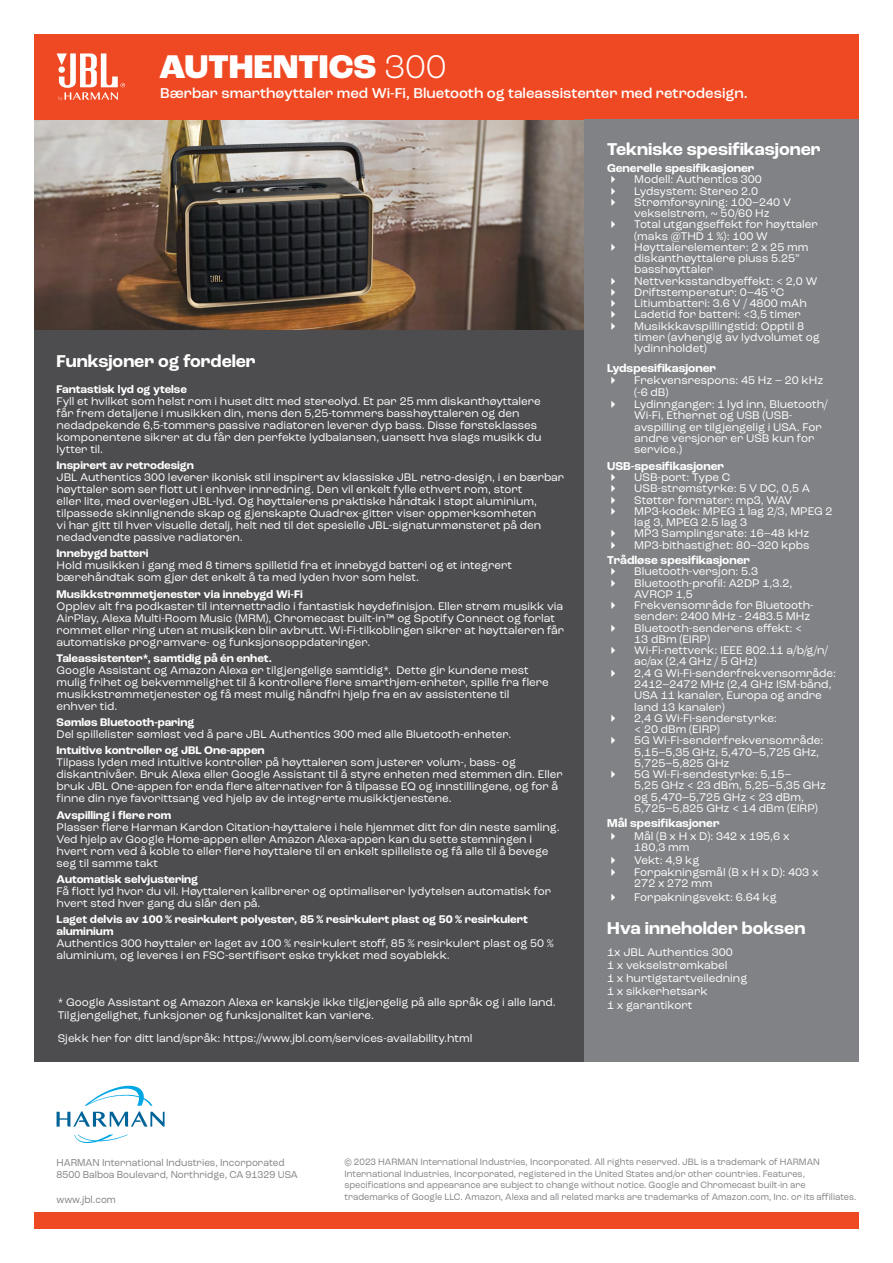
<style>
.page{position:relative;width:893px;height:1263px;background:#fff}
.page>*{position:absolute;margin:0;border:0;box-sizing:border-box;transform-origin:0 0}
.t1{font:800 34.5px "Roc Grotesk";color:#fff}
.t2{font:700 18px "Roc Grotesk";color:#fff}
.t3{font:500 15px "Roc Grotesk";color:#fff}
.t4{font:700 12px "Roc Grotesk";color:#fff}
.t5{font:11.7px/11.2px "Roc Grotesk";color:#fff}
.t6{font:700 11.7px/12px "Roc Grotesk";color:#fff}
.t7{font:10.5px/12.6px "Roc Grotesk";color:#808285;scale:.94 1}
.t8{font:9.75px/11.7px "Roc Grotesk";color:#808285;scale:.94 1}
.s1{font-weight:300}
</style>
<div class="page">
<img style="left:34px;top:119px;width:551px;height:212px">
<div style="left:34px;top:1213px;width:825px;height:16px;background:#ef4923"></div>
<svg style="left:74px;top:1134px;width:54px;height:9px"></svg>
<svg style="left:57px;top:1085px;width:108px;height:42px"></svg>
<div style="left:34px;top:34px;width:825px;height:85px;background:#ef4923"></div>
<svg style="left:57px;top:53px;width:68px;height:48px"></svg>
<div style="left:34px;top:331px;width:553px;height:731px;background:#4d4d4f"></div>
<div style="left:585px;top:119px;width:274px;height:943px;background:#808285"></div>
<h1 class="t1" style="left:159px;top:45px;width:289px">AUTHENTICS <span class="s1">300</span></h1>
<p class="t3" style="left:160px;top:84px;width:589px">Bærbar smarthøyttaler med Wi-Fi, Bluetooth og taleassistenter med retrodesign.</p>
<h2 class="t2" style="left:607px;top:138px;width:215px">Tekniske spesifikasjoner</h2>
<p class="t4" style="left:607px;top:161px;width:149px">Generelle spesifikasjoner</p>
<p class="t5" style="left:634px;top:174px;width:187px">Modell: Authentics 300<br>Lydsystem: Stereo 2.0<br>Strømforsyning: 100–240 V vekselstrøm, ~ 50/60 Hz<br>Total utgangseffekt for høyttaler (maks @THD 1 %): 100 W<br>Høyttalerelementer: 2 x 25 mm diskanthøyttalere pluss 5.25” basshøyttaler<br>Nettverksstandbyeffekt: &lt; 2,0 W<br>Driftstemperatur: 0–45 °C<br>Litiumbatteri: 3.6 V / 4800 mAh<br>Ladetid for batteri: &lt;3,5 timer<br>Musikkkavspillingstid: Opptil 8 timer (avhengig av lydvolumet og lydinnholdet)</p>
<p class="t4" style="left:607px;top:360px;width:110px">Lydspesifikasjoner</p>
<p class="t5" style="left:634px;top:375px;width:190px">Frekvensrespons: 45 Hz – 20 kHz (-6 dB)</p>
<p class="t5" style="left:634px;top:399px;width:195px">Lydinnganger: 1 lyd inn, Bluetooth/<br>Wi-Fi, Ethernet og USB (USB&shy;avspilling er tilgjengelig i USA. For andre versjoner er USB kun for service.)</p>
<p class="t4" style="left:607px;top:458px;width:118px">USB-spesifikasjoner</p>
<p class="t5" style="left:634px;top:472px;width:200px">USB-port: Type C<br>USB-strømstyrke: 5 V DC, 0,5 A<br>Støtter formater: mp3, WAV<br>MP3-kodek: MPEG 1 lag 2/3, MPEG 2 lag 3, MPEG 2.5 lag 3<br>MP3 Samplingsrate: 16–48 kHz<br>MP3-bithastighet: 80–320 kpbs</p>
<p class="t4" style="left:607px;top:553px;width:144px">Trådløse spesifikasjoner</p>
<p class="t5" style="left:634px;top:566px;width:203px">Bluetooth-versjon: 5.3<br>Bluetooth-profil: A2DP 1,3.2,<br>AVRCP 1,5<br>Frekvensområde for Bluetooth&shy;sender: 2400 MHz - 2483.5 MHz<br>Bluetooth-senderens effekt: &lt;<br>13 dBm (EIRP)<br>Wi-Fi-nettverk: IEEE 802.11 a/b/g/n/ ac/ax (2,4 GHz / 5 GHz)<br>2,4 G Wi-Fi-senderfrekvensområde:<br>2412–2472 MHz (2,4 GHz ISM-bånd,<br>USA 11 kanaler, Europa og andre land 13 kanaler)<br>2,4 G Wi-Fi-senderstyrke:<br>&lt; 20 dBm (EIRP)<br>5G Wi-Fi-senderfrekvensområde:<br>5,15–5,35 GHz, 5,470–5,725 GHz,<br>5,725–5,825 GHz<br>5G Wi-Fi-sendestyrke: 5,15–<br>5,25 GHz &lt; 23 dBm, 5,25–5,35 GHz og 5,470–5,725 GHz &lt; 23 dBm,<br>5,725–5,825 GHz &lt; 14 dBm (EIRP)</p>
<p class="t4" style="left:607px;top:816px;width:114px">Mål spesifikasjoner</p>
<p class="t5" style="left:634px;top:830px;width:157px">Mål (B x H x D): 342 x 195,6 x<br>180,3 mm</p>
<p class="t5" style="left:634px;top:853px;width:186px;line-height:12.6px">Vekt: 4,9 kg<br>Forpakningsmål (B x H x D): 403 x</p>
<p class="t5" style="left:634px;top:877px;width:144px;line-height:13.4px">272 x 272 mm<br>Forpakningsvekt: 6.64 kg</p>
<h2 class="t2" style="left:607px;top:917px;width:200px">Hva inneholder boksen</h2>
<p class="t5" style="left:607px;top:945px;width:142px;line-height:13.4px">1x JBL Authentics 300<br>1 x vekselstrømkabel<br>1 x hurtigstartveiledning<br>1 x sikkerhetsark</p>
<h2 class="t2" style="left:57px;top:350px;width:201px">Funksjoner og fordeler</h2>
<p class="t6" style="left:57px;top:383px;width:132px">Fantastisk lyd og ytelse</p>
<p class="t5" style="left:57px;top:395px;width:487px;line-height:12px">Fyll et hvilket som helst rom i huset ditt med stereolyd. Et par 25 mm diskanthøyttalere får frem detaljene i musikken din, mens den 5,25-tommers basshøyttaleren og den nedadpekende 6,5-tommers passive radiatoren leverer dyp bass. Disse førsteklasses komponentene sikrer at du får den perfekte lydbalansen, uansett hva slags musikk du lytter til.</p>
<p class="t6" style="left:57px;top:459px;width:139px">Inspirert av retrodesign</p>
<p class="t5" style="left:57px;top:471px;width:509px;line-height:12px">JBL Authentics 300 leverer ikonisk stil inspirert av klassiske JBL retro-design, i en bærbar høyttaler som ser flott ut i enhver innredning. Den vil enkelt fylle ethvert rom, stort<br>eller lite, med overlegen JBL-lyd. Og høyttalerens praktiske håndtak i støpt aluminium, tilpassede skinnlignende skap og gjenskapte Quadrex-gitter viser oppmerksomheten<br>vi har gitt til hver visuelle detalj, helt ned til det spesielle JBL-signaturmønsteret på den nedadvendte passive radiatoren.</p>
<p class="t6" style="left:57px;top:548px;width:94px">Innebygd batteri</p>
<p class="t5" style="left:57px;top:559px;width:457px;line-height:12px">Hold musikken i gang med 8 timers spilletid fra et innebygd batteri og et integrert bærehåndtak som gjør det enkelt å ta med lyden hvor som helst.</p>
<p class="t6" style="left:57px;top:588px;width:248px">Musikkstrømmetjenester via innebygd Wi-Fi</p>
<p class="t5" style="left:57px;top:600px;width:509px;line-height:12px">Opplev alt fra podkaster til internettradio i fantastisk høydefinisjon. Eller strøm musikk via AirPlay, Alexa Multi-Room Music (MRM), Chromecast built-in™ og Spotify Connect og forlat rommet eller ring uten at musikken blir avbrutt. Wi-Fi-tilkoblingen sikrer at høyttaleren får automatiske programvare- og funksjonsoppdateringer.</p>
<p class="t6" style="left:57px;top:652px;width:217px">Taleassistenter*, samtidig på én enhet.</p>
<p class="t5" style="left:57px;top:664px;width:494px;line-height:12px">Google Assistant og Amazon Alexa er tilgjengelige samtidig*. Dette gir kundene mest mulig frihet og bekvemmelighet til å kontrollere flere smarthjem-enheter, spille fra flere musikkstrømmetjenester og få mest mulig håndfri hjelp fra en av assistentene til enhver tid.</p>
<p class="t6" style="left:57px;top:716px;width:139px">Sømløs Bluetooth-paring</p>
<p class="t5" style="left:57px;top:728px;width:456px">Del spillelister sømløst ved å pare JBL Authentics 300 med alle Bluetooth-enheter.</p>
<p class="t6" style="left:57px;top:745px;width:210px">Intuitive kontroller og JBL One-appen</p>
<p class="t5" style="left:57px;top:756px;width:508px;line-height:12px">Tilpass lyden med intuitive kontroller på høyttaleren som justerer volum-, bass- og diskantnivåer. Bruk Alexa eller Google Assistant til å styre enheten med stemmen din. Eller bruk JBL One-appen for enda flere alternativer for å tilpasse EQ og innstillingene, og for å finne din nye favorittsang ved hjelp av de integrerte musikktjenestene.</p>
<p class="t6" style="left:57px;top:809px;width:116px">Avspilling i flere rom</p>
<p class="t5" style="left:57px;top:821px;width:505px;line-height:12px">Plasser flere Harman Kardon Citation-høyttalere i hele hjemmet ditt for din neste samling.<br>Ved hjelp av Google Home-appen eller Amazon Alexa-appen kan du sette stemningen i hvert rom ved å koble to eller flere høyttalere til en enkelt spilleliste og få alle til å bevege seg til samme takt</p>
<p class="t6" style="left:57px;top:873px;width:143px">Automatisk selvjustering</p>
<p class="t5" style="left:57px;top:885px;width:496px;line-height:12px">Få flott lyd hvor du vil. Høyttaleren kalibrerer og optimaliserer lydytelsen automatisk for hvert sted hver gang du slår den på.</p>
<p class="t6" style="left:57px;top:913px;width:473px">Laget delvis av 100 % resirkulert polyester, 85 % resirkulert plast og 50 % resirkulert aluminium</p>
<p class="t5" style="left:57px;top:937px;width:499px;line-height:12px">Authentics 300 høyttaler er laget av 100 % resirkulert stoff, 85 % resirkulert plast og 50 % aluminium, og leveres i en FSC-sertifisert eske trykket med soyablekk.</p>
<p class="t5" style="left:58px;top:997px;width:500px">* Google Assistant og Amazon Alexa er kanskje ikke tilgjengelig på alle språk og i alle land.</p>
<p class="t5" style="left:607px;top:999px;width:87px">1 x garantikort</p>
<p class="t5" style="left:58px;top:1004px;width:416px;line-height:22.5px">Tilgjengelighet, funksjoner og funksjonalitet kan variere.<br>Sjekk her for ditt land/språk: https://www.jbl.com/services-availability.html</p>
<p class="t7" style="left:57px;top:1156px;width:258px">HARMAN International Industries, Incorporated<br>8500 Balboa Boulevard, Northridge, CA 91329 USA</p>
<p class="t7" style="left:57px;top:1193px;width:65px">www.jbl.com</p>
<p class="t8" style="left:344px;top:1156px;width:546px">© 2023 HARMAN International Industries, Incorporated. All rights reserved. JBL is a trademark of HARMAN International Industries, Incorporated, registered in the United States and/or other countries. Features, specifications and appearance are subject to change without notice. Google and Chromecast built-in are trademarks of Google LLC. Amazon, Alexa and all related marks are trademarks of Amazon.com, Inc. or its affiliates.</p>
</div>
